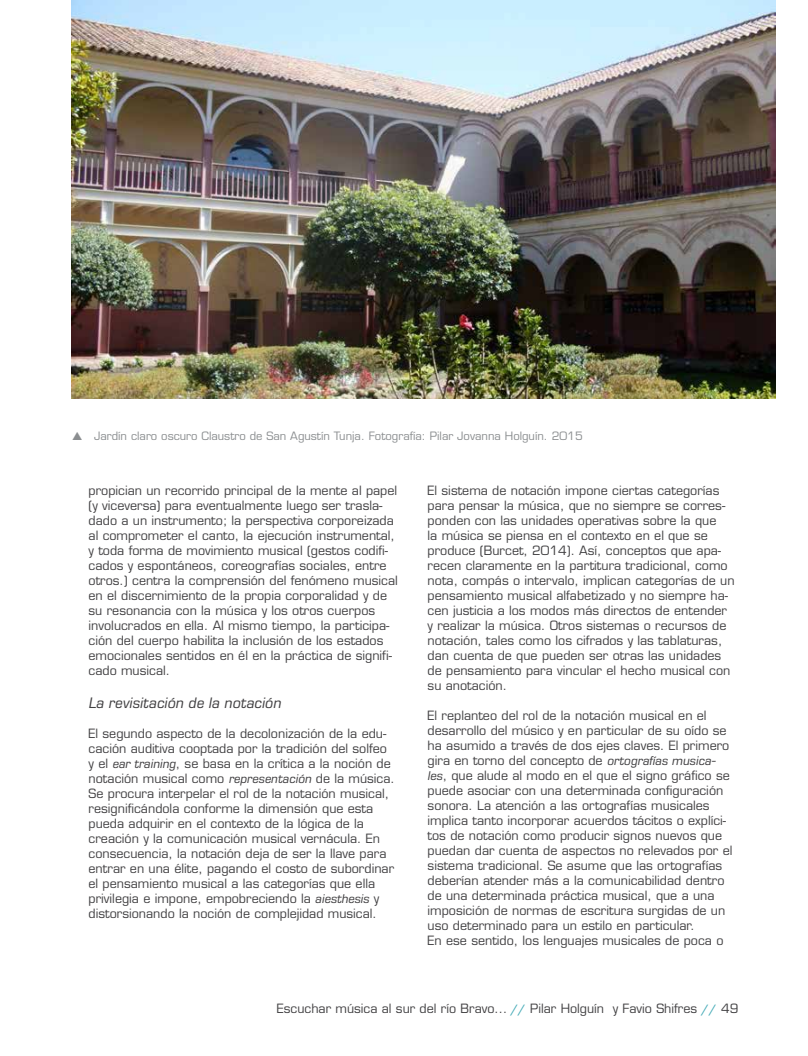
<style>
.page{position:relative;width:808px;height:1056px;background:#fff}
.page>*{position:absolute;margin:0;border:0;box-sizing:border-box;transform-origin:0 0}
.t1{font:italic 15px "Eurostile BQ";color:#414042}
.t2{font:12.5px/15px "Eurostile";color:#414042}
.t3{font:11.25px "Eurostile";color:#8b8e90}
.s1{font-family:"Eurostile BQ";font-style:italic}
.s2{font-weight:700;color:#48acb8}
</style>
<div class="page">
<img style="left:72px;top:0;width:704px;height:399px">
<p class="t3" style="left:94px;top:429px;width:490px">Jardín claro oscuro Claustro de San Agustín Tunja. Fotografía: Pilar Jovanna Holguín. 2015</p>
<p class="t2" style="left:89px;top:483px;width:311px">propician un recorrido principal de la mente al papel (y viceversa) para eventualmente luego ser trasla&shy;dado a un instrumento; la perspectiva corporeizada al comprometer el canto, la ejecución instrumental, y toda forma de movimiento musical (gestos codifi&shy;cados y espontáneos, coreografías sociales, entre otros.) centra la comprensión del fenómeno musical en el discernimiento de la propia corporalidad y de su resonancia con la música y los otros cuerpos involucrados en ella. Al mismo tiempo, la participa&shy;ción del cuerpo habilita la inclusión de los estados emocionales sentidos en él en la práctica de signifi&shy;cado musical.</p>
<p class="t1" style="left:89px;top:694px;width:194px">La revisitación de la notación</p>
<p class="t2" style="left:89px;top:726px;width:308px">El segundo aspecto de la decolonización de la edu&shy;cación auditiva cooptada por la tradición del solfeo y el <span class="s1">ear training</span>, se basa en la crítica a la noción de notación musical como <span class="s1">representación</span> de la música.<br>Se procura interpelar el rol de la notación musical, resignificándola conforme la dimensión que esta pueda adquirir en el contexto de la lógica de la creación y la comunicación musical vernácula. En consecuencia, la notación deja de ser la llave para entrar en una élite, pagando el costo de subordinar el pensamiento musical a las categorías que ella privilegia e impone, empobreciendo la <span class="s1">aiesthesis</span> y distorsionando la noción de complejidad musical.</p>
<p class="t2" style="left:428px;top:483px;width:309px">El sistema de notación impone ciertas categorías para pensar la música, que no siempre se corres&shy;ponden con las unidades operativas sobre la que<br>la música se piensa en el contexto en el que se produce (Burcet, 2014). Así, conceptos que apa&shy;recen claramente en la partitura tradicional, como nota, compás o intervalo, implican categorías de un pensamiento musical alfabetizado y no siempre ha&shy;cen justicia a los modos más directos de entender y realizar la música. Otros sistemas o recursos de notación, tales como los cifrados y las tablaturas, dan cuenta de que pueden ser otras las unidades de pensamiento para vincular el hecho musical con su anotación.</p>
<p class="t2" style="left:428px;top:708px;width:306px">El replanteo del rol de la notación musical en el desarrollo del músico y en particular de su oído se ha asumido a través de dos ejes claves. El primero gira en torno del concepto de <span class="s1">ortografías musica&shy;les</span>, que alude al modo en el que el signo gráfico se puede asociar con una determinada configuración sonora. La atención a las ortografías musicales implica tanto incorporar acuerdos tácitos o explíci&shy;tos de notación como producir signos nuevos que puedan dar cuenta de aspectos no relevados por el sistema tradicional. Se asume que las ortografías deberían atender más a la comunicabilidad dentro de una determinada práctica musical, que a una imposición de normas de escritura surgidas de un uso determinado para un estilo en particular.<br>En ese sentido, los lenguajes musicales de poca o</p>
<p class="t2" style="left:277px;top:1001px;width:463px">Escuchar música al sur del río Bravo... <span class="s2">//</span> Pilar Holguín y Favio Shifres <span class="s2">//</span> 49</p>
</div>
